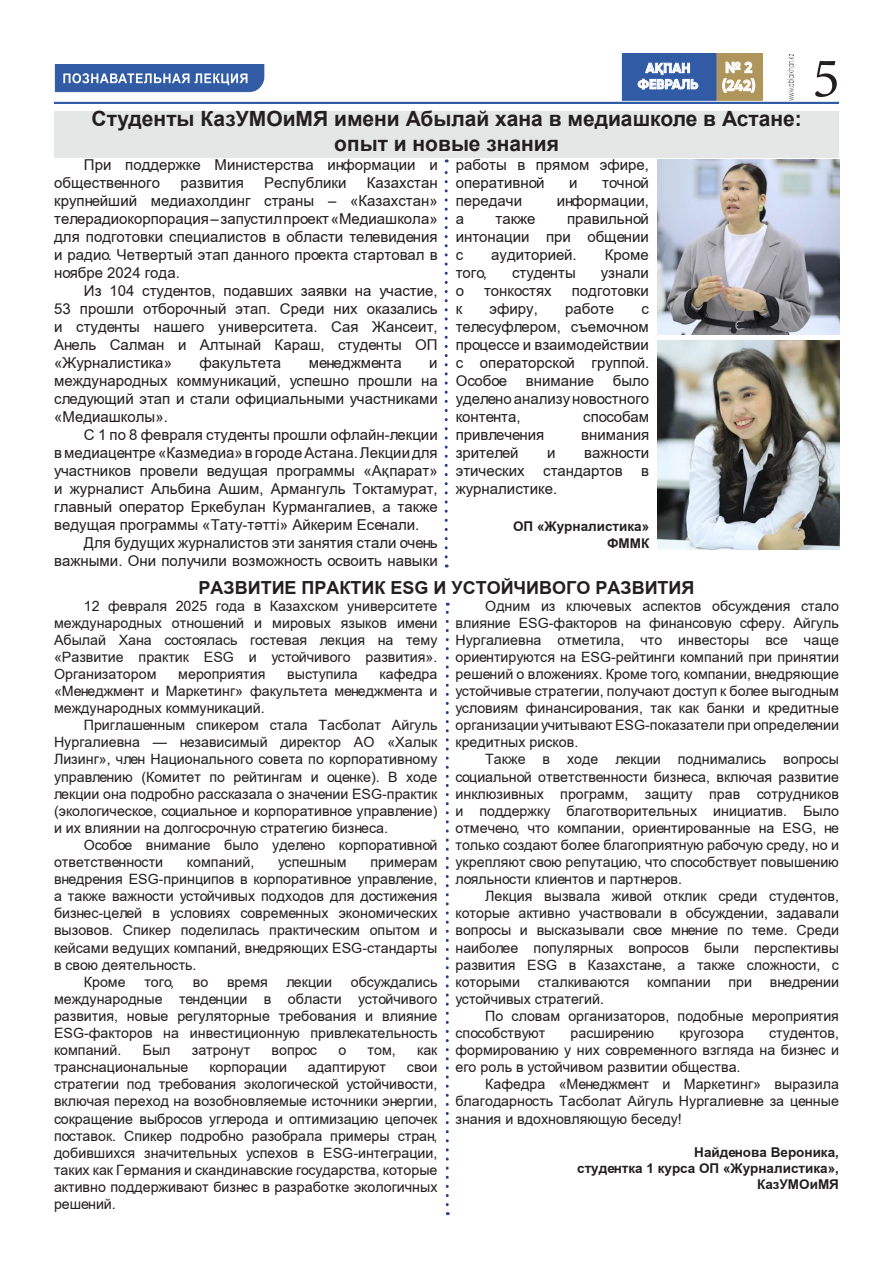
<style>
.page{position:relative;width:893px;height:1263px;background:#fff}
.page>*{position:absolute;margin:0;border:0;box-sizing:border-box;transform-origin:0 0}
.t1{font:75px "Arabic Typesetting";color:#231f20}
.t2{font:700 21px "Arial";color:#231f20}
.t3{font:18px "Arial KZ Bold";color:#231f20}
.t4{font:15px/18px "Arial KZ";color:#231f20;text-align:justify}
.t5{font:700 15px "Gilroy";color:#fff}
.t6{font:14.25px/17.1px "Arial KZ";color:#231f20;text-align:justify}
.t7{font:13.5px "Arial KZ Bold";color:#231f20}
.t8{font:700 13.5px "Gilroy";letter-spacing:.01em;color:#fff}
</style>
<div class="page">
<img style="left:54px;top:53px;width:785px;height:51px">
<svg style="left:722px;top:62px;width:33px;height:31px"></svg>
<img style="left:54px;top:65px;width:215px;height:31px">
<img style="left:787px;top:54px;width:6px;height:47px">
<svg style="left:638px;top:63px;width:60px;height:26px;background:#7a94c4"></svg>
<svg style="left:446px;top:603px;width:3px;height:602px"></svg>
<svg style="left:63px;top:73px;width:184px;height:12px"></svg>
<svg style="left:445px;top:159px;width:3px;height:398px"></svg>
<div style="left:54px;top:111px;width:785px;height:47px;background:#e5e6e6"></div>
<img style="left:657px;top:159px;width:182px;height:176px">
<img style="left:658px;top:340px;width:181px;height:209px">
<p class="t5" style="left:725px;top:58px;width:29px">№ 2</p>
<p class="t5" style="left:722px;top:76px;width:35px">(242)</p>
<p class="t8" style="left:646px;top:60px;width:46px">АҚПАН</p>
<p class="t8" style="left:638px;top:76px;width:62px">ФЕВРАЛЬ</p>
<p class="t2" style="left:91px;top:104px;width:712px">Студенты КазУМОиМЯ имени Абылай хана в медиашколе в Астане:</p>
<p class="t2" style="left:334px;top:129px;width:226px">опыт и новые знания</p>
<p class="t4" style="left:54px;top:156px;width:385px;text-indent:30px">При поддержке Министерства информации и общественного</p>
<p class="t4" style="left:456px;top:156px;width:195px">работы в прямом эфире, оперативной</p>
<p class="t4" style="left:181px;top:174px;width:65px">развития</p>
<p class="t4" style="left:264px;top:174px;width:84px">Республики</p>
<p class="t4" style="left:54px;top:174px;width:385px;text-indent:313px">Казахстан крупнейший медиахолдинг страны – «Казахстан» телерадиокорпорация – запустил проект «Медиашкола» для подготовки специалистов в области телевидения и радио. Четвертый этап данного проекта стартовал в ноябре 2024 года.</p>
<p class="t4" style="left:54px;top:282px;width:385px;text-indent:30px">Из 104 студентов, подавших заявки на участие, 53 прошли отборочный этап. Среди них оказались и студенты нашего университета. Сая Жансеит, Анель Салман и Алтынай Караш, студенты ОП «Журналистика»</p>
<p class="t4" style="left:569px;top:174px;width:10px">и</p>
<p class="t4" style="left:602px;top:174px;width:48px">точной</p>
<p class="t4" style="left:456px;top:192px;width:68px">передачи</p>
<p class="t4" style="left:557px;top:192px;width:94px">информации,</p>
<p class="t4" style="left:456px;top:210px;width:10px">а</p>
<p class="t4" style="left:495px;top:210px;width:42px">также</p>
<p class="t4" style="left:456px;top:210px;width:195px;text-indent:111px">правильной интонации при общении с</p>
<p class="t4" style="left:491px;top:246px;width:87px">аудиторией.</p>
<p class="t4" style="left:605px;top:246px;width:46px">Кроме</p>
<p class="t4" style="left:456px;top:264px;width:33px">того,</p>
<p class="t4" style="left:512px;top:264px;width:65px">студенты</p>
<p class="t4" style="left:601px;top:264px;width:50px">узнали</p>
<p class="t4" style="left:456px;top:282px;width:10px">о</p>
<p class="t4" style="left:484px;top:282px;width:69px">тонкостях</p>
<p class="t4" style="left:572px;top:282px;width:79px">подготовки</p>
<p class="t4" style="left:456px;top:300px;width:8px">к</p>
<p class="t4" style="left:490px;top:300px;width:50px">эфиру,</p>
<p class="t4" style="left:565px;top:300px;width:50px">работе</p>
<p class="t4" style="left:456px;top:300px;width:195px;text-indent:186px">с телесуфлером, съемочном процессе и взаимодействии с операторской группой.<br>Особое внимание было уделено анализу новостного контента,</p>
<p class="t4" style="left:200px;top:354px;width:83px">факультета</p>
<p class="t4" style="left:309px;top:354px;width:94px">менеджмента</p>
<p class="t4" style="left:54px;top:354px;width:385px;text-indent:375px">и международных коммуникаций, успешно прошли на следующий этап и стали официальными участниками «Медиашколы».</p>
<p class="t4" style="left:54px;top:426px;width:385px;text-indent:30px">С 1 по 8 февраля студенты прошли офлайн-лекции в медиацентре «Казмедиа» в городе Астана. Лекции для участников провели ведущая программы «Ақпарат» и журналист Альбина Ашим, Армангуль Токтамурат, главный оператор Еркебулан Курмангалиев, а также ведущая программы «Тату-тәтті» Айкерим Есенали.</p>
<p class="t4" style="left:54px;top:534px;width:385px;text-align:right">Для будущих журналистов эти занятия стали очень важными. Они получили возможность освоить навыки</p>
<p class="t4" style="left:583px;top:408px;width:67px">способам</p>
<p class="t4" style="left:456px;top:426px;width:90px">привлечения</p>
<p class="t4" style="left:581px;top:426px;width:70px">внимания</p>
<p class="t4" style="left:456px;top:444px;width:64px">зрителей</p>
<p class="t4" style="left:547px;top:444px;width:10px">и</p>
<p class="t4" style="left:456px;top:444px;width:195px;text-indent:129px">важности этических стандартов в журналистике.</p>
<p class="t7" style="left:513px;top:517px;width:138px">ОП «Журналистика»</p>
<p class="t7" style="left:607px;top:533px;width:44px">ФММК</p>
<p class="t3" style="left:198px;top:575px;width:498px">РАЗВИТИЕ ПРАКТИК ESG И УСТОЙЧИВОГО РАЗВИТИЯ</p>
<p class="t1" style="left:814px;top:37px;width:26px">5</p>
<p class="t6" style="left:54px;top:597px;width:385px;text-indent:30px">12 февраля 2025 года в Казахском университете международных отношений и мировых языков имени Абылай Хана состоялась гостевая лекция на тему «Развитие практик ESG и устойчивого развития».<br>Организатором</p>
<p class="t6" style="left:54px;top:665px;width:385px;text-indent:325px">кафедра «Менеджмент и Маркетинг» факультета менеджмента и международных коммуникаций.</p>
<p class="t6" style="left:54px;top:717px;width:385px;text-indent:30px">Приглашенным спикером стала Тасболат Айгуль Нургалиевна — независимый директор АО «Халык Лизинг», член Национального совета по корпоративному управлению (Комитет по рейтингам и оценке). В ходе лекции она подробно рассказала о значении ESG-практик (экологическое, социальное и корпоративное управление) и их влиянии на долгосрочную стратегию бизнеса.</p>
<p class="t6" style="left:54px;top:836px;width:385px;text-indent:30px">Особое внимание было уделено корпоративной ответственности</p>
<p class="t6" style="left:178px;top:665px;width:89px">мероприятия</p>
<p class="t6" style="left:287px;top:665px;width:72px">выступила</p>
<p class="t6" style="left:187px;top:853px;width:69px">компаний,</p>
<p class="t6" style="left:278px;top:853px;width:70px">успешным</p>
<p class="t6" style="left:54px;top:853px;width:385px;text-indent:316px">примерам внедрения ESG-принципов в корпоративное управление, а также важности устойчивых подходов для достижения бизнес-целей в условиях современных экономических вызовов. Спикер поделилась практическим опытом и кейсами ведущих компаний, внедряющих ESG-стандарты в свою деятельность.</p>
<p class="t6" style="left:84px;top:973px;width:43px">Кроме</p>
<p class="t6" style="left:144px;top:973px;width:31px">того,</p>
<p class="t6" style="left:193px;top:973px;width:17px">во</p>
<p class="t6" style="left:227px;top:973px;width:42px">время</p>
<p class="t6" style="left:287px;top:973px;width:47px">лекции</p>
<p class="t6" style="left:54px;top:973px;width:385px;text-indent:297px">обсуждались международные тенденции в области устойчивого развития, новые регуляторные требования и влияние ESG-факторов на инвестиционную привлекательность компаний.</p>
<p class="t6" style="left:143px;top:1041px;width:29px">Был</p>
<p class="t6" style="left:192px;top:1041px;width:60px">затронут</p>
<p class="t6" style="left:272px;top:1041px;width:47px">вопрос</p>
<p class="t6" style="left:338px;top:1041px;width:9px">о</p>
<p class="t6" style="left:368px;top:1041px;width:30px">том,</p>
<p class="t6" style="left:417px;top:1041px;width:22px">как</p>
<p class="t6" style="left:54px;top:1059px;width:136px">транснациональные</p>
<p class="t6" style="left:209px;top:1059px;width:79px">корпорации</p>
<p class="t6" style="left:308px;top:1059px;width:80px">адаптируют</p>
<p class="t6" style="left:54px;top:1059px;width:385px;text-indent:353px">свои стратегии под требования экологической устойчивости, включая переход на возобновляемые источники энергии, сокращение выбросов углерода и оптимизацию цепочек поставок. Спикер подробно разобрала примеры стран, добившихся значительных успехов в ESG-интеграции, таких как Германия и скандинавские государства, которые активно поддерживают бизнес в разработке экологичных решений.</p>
<p class="t6" style="left:455px;top:597px;width:385px;text-indent:30px">Одним из ключевых аспектов обсуждения стало влияние ESG-факторов на финансовую сферу. Айгуль Нургалиевна отметила, что инвесторы все чаще ориентируются на ESG-рейтинги компаний при принятии решений о вложениях. Кроме того, компании, внедряющие устойчивые стратегии, получают доступ к более выгодным условиям финансирования, так как банки и кредитные организации учитывают ESG-показатели при определении кредитных рисков.</p>
<p class="t6" style="left:455px;top:751px;width:385px;text-indent:30px">Также в ходе лекции поднимались вопросы социальной ответственности бизнеса, включая развитие инклюзивных программ, защиту прав сотрудников и поддержку благотворительных инициатив. Было отмечено, что компании, ориентированные на ESG, не только создают более благоприятную рабочую среду, но и укрепляют свою репутацию, что способствует повышению лояльности клиентов и партнеров.</p>
<p class="t6" style="left:455px;top:888px;width:385px;text-indent:30px">Лекция вызвала живой отклик среди студентов, которые активно участвовали в обсуждении, задавали вопросы и высказывали свое мнение по теме. Среди наиболее популярных вопросов были перспективы развития ESG в Казахстане, а также сложности, с которыми сталкиваются компании при внедрении устойчивых стратегий.</p>
<p class="t6" style="left:455px;top:1007px;width:385px;text-indent:30px">По словам организаторов, подобные мероприятия способствуют</p>
<p class="t6" style="left:455px;top:1024px;width:385px;text-indent:314px">студентов, формированию у них современного взгляда на бизнес и его роль в устойчивом развитии общества.</p>
<p class="t6" style="left:455px;top:1076px;width:385px;text-indent:30px">Кафедра «Менеджмент и Маркетинг» выразила благодарность Тасболат Айгуль Нургалиевне за ценные знания и вдохновляющую беседу!</p>
<p class="t7" style="left:694px;top:1143px;width:146px">Найденова Вероника,</p>
<p class="t7" style="left:577px;top:1159px;width:263px">студентка 1 курса ОП «Журналистика»,</p>
<p class="t7" style="left:757px;top:1175px;width:83px">КазУМОиМЯ</p>
<p class="t6" style="left:571px;top:1024px;width:85px">расширению</p>
<p class="t6" style="left:679px;top:1024px;width:66px">кругозора</p>
</div>
